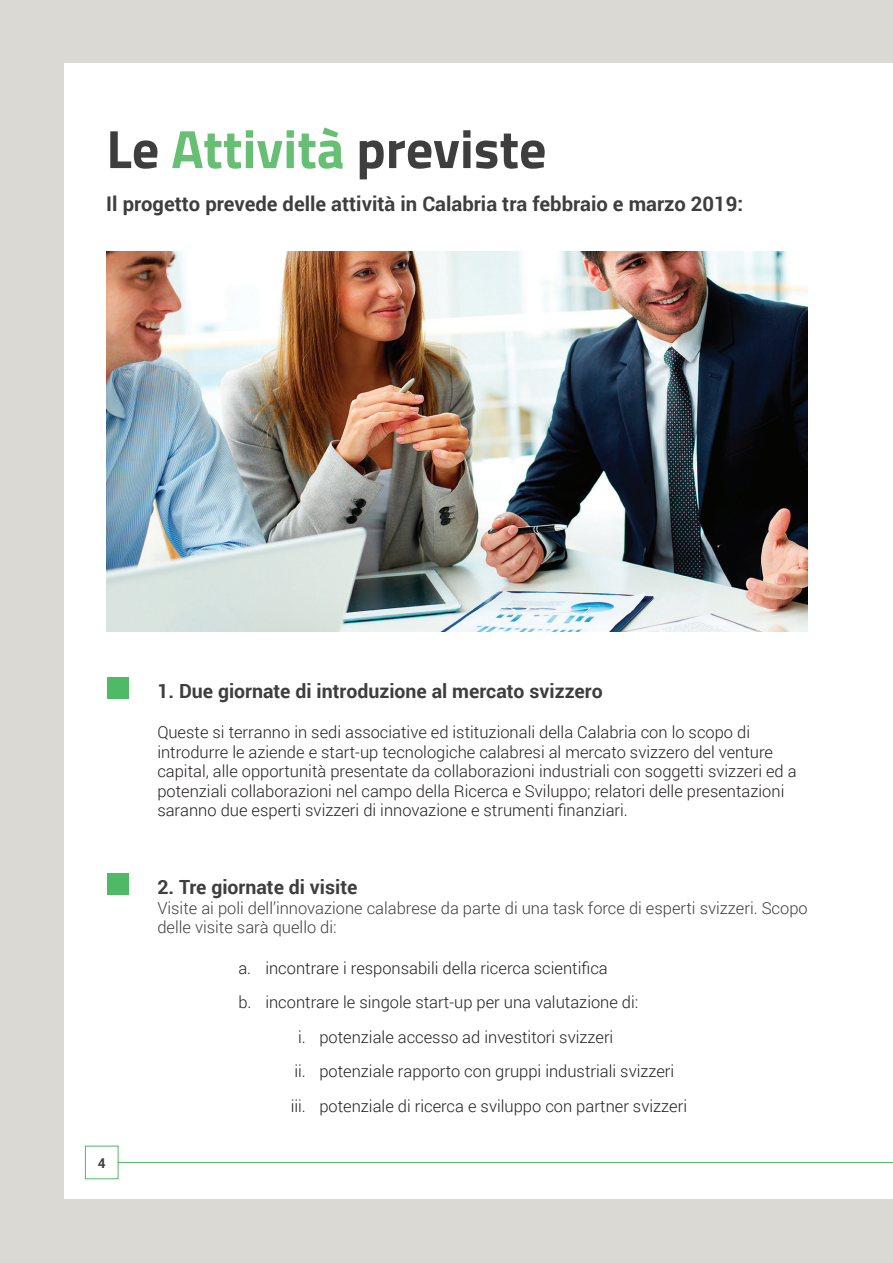
<style>
.page{position:relative;width:893px;height:1263px;background:#dbd9d4}
.page>*{position:absolute;margin:0;border:0;box-sizing:border-box;transform-origin:0 0}
.t1{font:700 54px "Titillium";color:#3e3e3f}
.t2{font:700 20.25px "Roboto";color:#3e3e3f}
.t3{font:700 19.5px "Roboto";color:#3e3e3f}
.t4{font:300 16.5px/19.5px "Roboto";color:#231f20}
.t5{font:300 16.5px/19.5px "Roboto";color:#3e3e3f}
.t6{font:700 13.5px "Roboto";color:#3e3e3f}
.s1{color:#66bf73}
</style>
<div class="page">
<div style="left:64px;top:64px;width:829px;height:1135px;background:#fff"></div>
<img style="left:106px;top:251px;width:702px;height:381px">
<div style="left:108px;top:677px;width:21px;height:21px;background:#4fba65"></div>
<div style="left:108px;top:874px;width:21px;height:21px;background:#4fba65"></div>
<hr style="left:118px;top:1162px;width:775px;height:1px;background:#4fba65">
<div style="left:85px;top:1146px;width:33px;height:33px;border:1px solid #4fba65"></div>
<h1 class="t1" style="left:106px;top:108px;width:442px">Le <span class="s1">Attività</span> previste</h1>
<p class="t2" style="left:106px;top:189px;width:638px">Il progetto prevede delle attività in Calabria tra febbraio e marzo 2019:</p>
<p class="t3" style="left:157px;top:677px;width:447px">1. Due giornate di introduzione al mercato svizzero</p>
<p class="t4" style="left:157px;top:722px;width:641px">Queste si terranno in sedi associative ed istituzionali della Calabria con lo scopo di introdurre le aziende e start-up tecnologiche calabresi al mercato svizzero del venture capital, alle opportunità presentate da collaborazioni industriali con soggetti svizzeri ed a potenziali collaborazioni nel campo della Ricerca e Sviluppo; relatori delle presentazioni saranno due esperti svizzeri di innovazione e strumenti finanziari.</p>
<p class="t6" style="left:98px;top:1153px;width:9px">4</p>
<p class="t3" style="left:157px;top:873px;width:202px">2. Tre giornate di visite</p>
<p class="t5" style="left:157px;top:897px;width:652px">Visite ai poli dell’innovazione calabrese da parte di una task force di esperti svizzeri. Scopo delle visite sarà quello di:</p>
<p class="t4" style="left:238px;top:958px;width:371px">a. incontrare i responsabili della ricerca scientifica</p>
<p class="t4" style="left:238px;top:992px;width:402px">b. incontrare le singole start-up per una valutazione di:</p>
<p class="t4" style="left:298px;top:1027px;width:317px">i. potenziale accesso ad investitori svizzeri</p>
<p class="t4" style="left:294px;top:1061px;width:381px">ii. potenziale rapporto con gruppi industriali svizzeri</p>
<p class="t4" style="left:291px;top:1096px;width:398px">iii. potenziale di ricerca e sviluppo con partner svizzeri</p>
</div>
